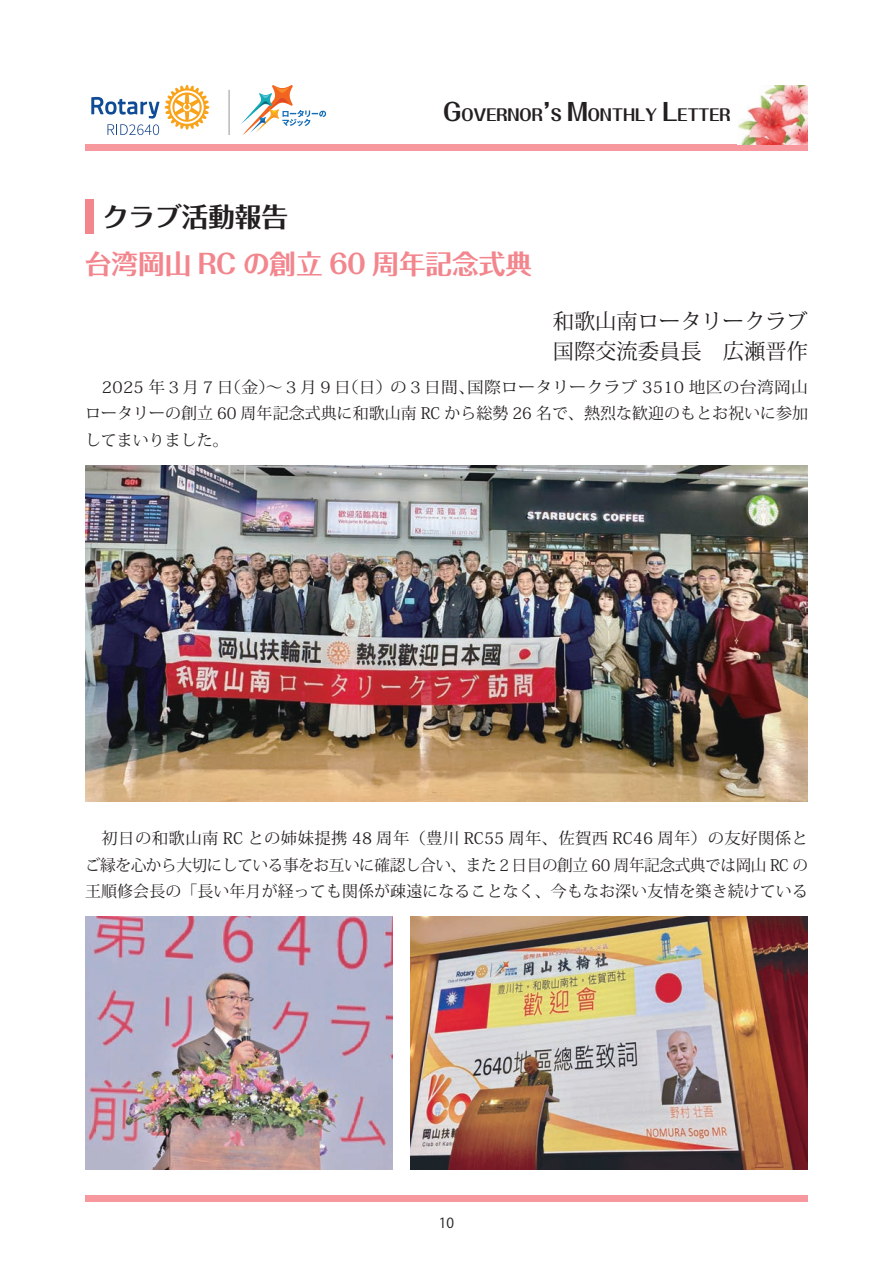
<style>
.page{position:relative;width:893px;height:1263px;background:#fff}
.page>*{position:absolute;margin:0;border:0;box-sizing:border-box;transform-origin:0 0}
.t1{font:700 26.55px "Folk Pro";color:#f3858d}
.t2{font:700 26.55px "Folk Pro";color:#231f20}
.t3{font:21.3px/29.7px "Koz Min Pr 6 N";color:#231f20}
.t4{font:15.9px/26.5px "Koz Min Pr 6 N";letter-spacing:.005em;color:#231f20;text-align:justify}
.t5{font:15.9px/26.5px "Koz Min Pr 6 N";letter-spacing:.005em;color:#231f20;text-align:justify;scale:1.05 1}
.t6{font:700 15.9px "Folk Pro";color:#231f20}
.t7{font:13.8px "Koz Go Pr 6 N";color:#231f20}
.s1{font-size:23.85px}
</style>
<div class="page">
<div style="left:85px;top:1195px;width:723px;height:6px;background:#f6989d"></div>
<div style="left:85px;top:145px;width:723px;height:6px;background:#f6989d"></div>
<svg style="left:241px;top:85px;width:85px;height:50px"></svg>
<hr style="left:229px;top:90px;width:1px;height:45px;background:#939598">
<img style="left:737px;top:85px;width:71px;height:60px">
<svg style="left:91px;top:97px;width:68px;height:38px"></svg>
<svg style="left:165px;top:85px;width:44px;height:45px"></svg>
<div style="left:85px;top:200px;width:9px;height:34px;background:#f3858d"></div>
<img style="left:85px;top:465px;width:723px;height:336px">
<img style="left:411px;top:917px;width:397px;height:252px">
<img style="left:85px;top:917px;width:307px;height:252px">
<p class="t6" style="left:443px;top:101px;width:289px"><span class="s1">G</span>OVERNOR<span class="s1">ʼ</span>S <span class="s1">M</span>ONTHLY <span class="s1">L</span>ETTER</p>
<h1 class="t2" style="left:102px;top:194px;width:188px">クラブ活動報告</h1>
<h1 class="t1" style="left:85px;top:241px;width:448px">台湾岡山 RC の創立 60 周年記念式典</h1>
<h2 class="t3" style="left:553px;top:307px;width:257px">和歌山南ロータリークラブ国際交流委員長　広瀬晋作</h2>
<p class="t5" style="left:85px;top:374px;width:690px;text-indent:17px">2025 年３月７日（金）～３月９日（日）の３日間、国際ロータリークラブ 3510 地区の台湾岡山ロータリーの創立 60 周年記念式典に和歌山南 RC から総勢 26 名で、熱烈な歓迎のもとお祝いに参加してまいりました。</p>
<p class="t4" style="left:85px;top:825px;width:724px;text-indent:16px">初日の和歌山南 RC との姉妹提携 48 周年（豊川 RC55 周年、佐賀西 RC46 周年）の友好関係とご縁を心から大切にしている事をお互いに確認し合い、また２日目の創立 60 周年記念式典では岡山 RC の王順修会長の「長い年月が経っても関係が疎遠になることなく、今もなお深い友情を築き続けている</p>
<p class="t7" style="left:439px;top:1215px;width:17px">10</p>
</div>
